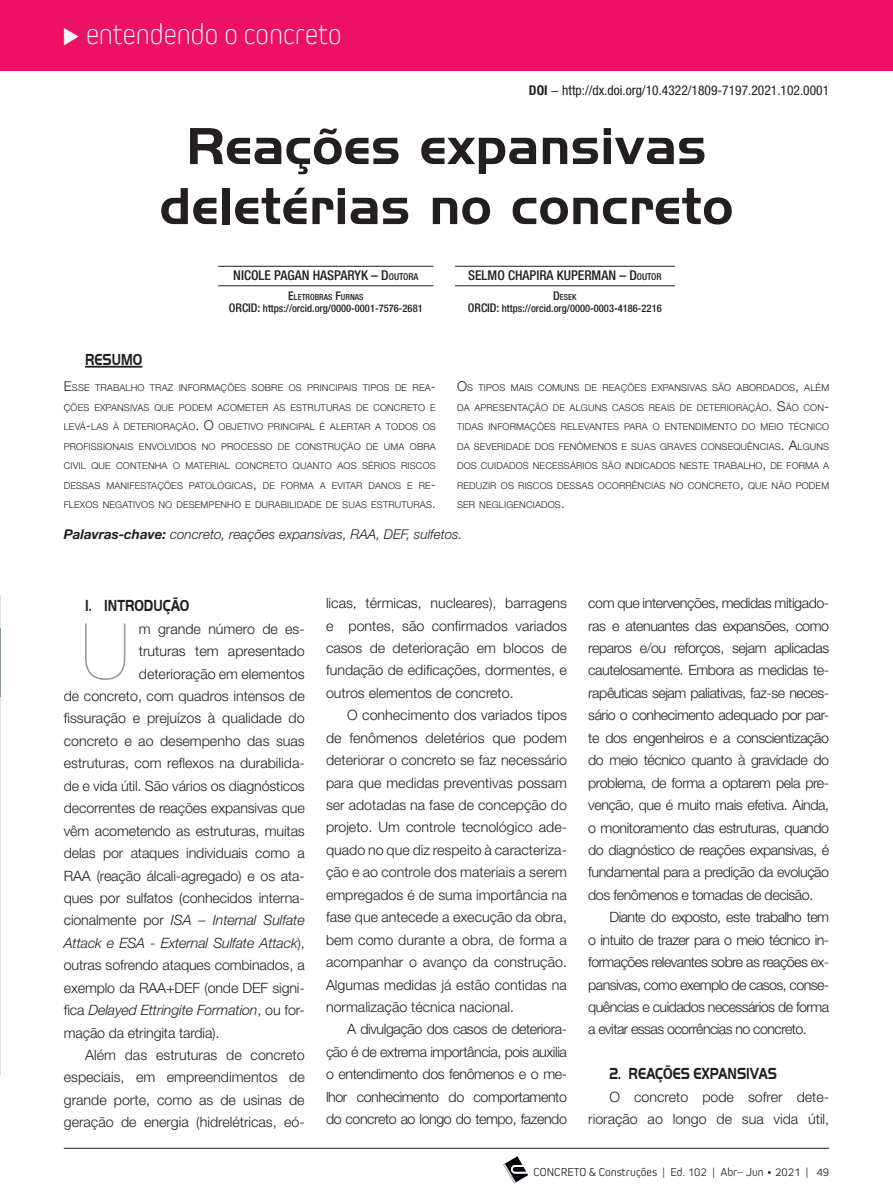
<style>
.page{position:relative;width:893px;height:1191px;background:#fff}
.page>*{position:absolute;margin:0;border:0;box-sizing:border-box;transform-origin:0 0}
.t1{font:200 77.1px "Helvetica Neue LT Std";color:#939598}
.t2{font:700 54px/60px "Handel Got D";color:#231f20;text-align:center}
.t3{font:200 30px "Kiro";color:#fff;scale:.95 1}
.t4{font:700 16.5px "Handel Got D";color:#231f20;scale:.8 1}
.t5{font:300 14.25px/22.5px "Helvetica Neue LT Std";letter-spacing:-.01em;color:#231f20;text-align:justify}
.t6{font:italic 300 14.25px "Helvetica Neue LT Std";letter-spacing:-.01em;color:#231f20}
.t7{font:italic 300 13.5px "Helvetica Neue LT Std";color:#231f20}
.t8{font:500 condensed 13.5px "Helvetica Neue LT Std";color:#231f20}
.t9{font:condensed 13.5px "Helvetica Neue LT Std";color:#231f20}
.t10{font:300 12px "Kiro";color:#231f20}
.t11{font:500 condensed 10.5px "Helvetica Neue LT Std";color:#231f20}
.t12{font:300 9.45px/19.5px "Helvetica Neue LT Std";letter-spacing:.015em;color:#231f20;text-align:justify}
.t13{font:500 condensed 8.4px "Helvetica Neue LT Std";color:#231f20}
.s1{font-weight:700}
.s2{font-style:inherit}
.s3{font-size:9.45px}
.s4{font-size:12px}
.s5{font-size:13.5px}
.s6{font-style:normal}
</style>
<div class="page">
<svg style="left:503px;top:1156px;width:25px;height:27px"></svg>
<hr style="left:64px;top:1148px;width:765px;height:1px;background:#231f20">
<hr style="left:0;top:596px;width:1px;height:595px;background:#dae2e7">
<hr style="left:0;top:628px;width:1px;height:69px;background:#8b98a0">
<hr style="left:0;top:1075px;width:1px;height:116px;background:#fff">
<div style="left:0;top:0;width:893px;height:70px;background:#ec1163"></div>
<hr style="left:218px;top:266px;width:216px;height:1px;background:#231f20">
<hr style="left:218px;top:285px;width:216px;height:1px;background:#231f20">
<hr style="left:455px;top:266px;width:220px;height:1px;background:#231f20">
<hr style="left:455px;top:285px;width:220px;height:1px;background:#231f20">
<hr style="left:85px;top:366px;width:57px;height:1px;background:#231f20">
<h3 class="t3" style="left:62px;top:17px;width:295px">◆ entendendo o concreto</h3>
<p class="t9" style="left:529px;top:82px;width:302px"><span class="s1">DOI</span> − http://dx.doi.org/10.4322/1809-7197.2021.102.0001</p>
<h2 class="t2" style="left:159px;top:117px;width:576px">Reações expansivas deletérias no concreto</h2>
<p class="t4" style="left:85px;top:350px;width:73px">RESUMO</p>
<p class="t8" style="left:233px;top:267px;width:187px">NICOLE PAGAN HASPARYK – <span class="s2">D</span><span class="s3">OUTORA</span></p>
<p class="t13" style="left:288px;top:291px;width:77px"><span class="s4">E</span>LETROBRAS <span class="s4">F</span>URNAS</p>
<p class="t11" style="left:229px;top:301px;width:195px"><span class="s4">ORCID:</span> https://orcid.org/0000-0001-7576-2681</p>
<p class="t8" style="left:468px;top:267px;width:195px">SELMO CHAPIRA KUPERMAN – <span class="s2">D</span><span class="s3">OUTOR</span></p>
<p class="t13" style="left:553px;top:291px;width:25px"><span class="s4">D</span>ESEK</p>
<p class="t11" style="left:468px;top:301px;width:195px"><span class="s4">ORCID:</span> https://orcid.org/0000-0003-4186-2216</p>
<p class="t12" style="left:64px;top:378px;width:374px"><span class="s5">E</span>SSE TRABALHO TRAZ INFORMAÇÕES SOBRE OS PRINCIPAIS TIPOS DE REA<span class="s5">-</span>ÇÕES EXPANSIVAS QUE PODEM ACOMETER AS ESTRUTURAS DE CONCRETO E LEVÁ<span class="s5">-</span>LAS À DETERIORAÇÃO<span class="s5">. O</span> OBJETIVO PRINCIPAL É ALERTAR A TODOS OS PROFISSIONAIS ENVOLVIDOS NO PROCESSO DE CONSTRUÇÃO DE UMA OBRA CIVIL QUE CONTENHA O MATERIAL CONCRETO QUANTO AOS SÉRIOS RISCOS DESSAS MANIFESTAÇÕES PATOLÓGICAS<span class="s5">,</span> DE FORMA A EVITAR DANOS E RE<span class="s5">-</span>FLEXOS NEGATIVOS NO DESEMPENHO E DURABILIDADE DE SUAS ESTRUTURAS<span class="s5">.</span></p>
<p class="t12" style="left:457px;top:378px;width:374px"><span class="s5">O</span>S TIPOS MAIS COMUNS DE REAÇÕES EXPANSIVAS SÃO ABORDADOS<span class="s5">,</span> ALÉM DA APRESENTAÇÃO DE ALGUNS CASOS REAIS DE DETERIORAÇÃO<span class="s5">. S</span>ÃO CON<span class="s5">-</span>TIDAS INFORMAÇÕES RELEVANTES PARA O ENTENDIMENTO DO MEIO TÉCNICO DA SEVERIDADE DOS FENÔMENOS E SUAS GRAVES CONSEQUÊNCIAS<span class="s5">. A</span>LGUNS DOS CUIDADOS NECESSÁRIOS SÃO INDICADOS NESTE TRABALHO<span class="s5">,</span> DE FORMA A REDUZIR OS RISCOS DESSAS OCORRÊNCIAS NO CONCRETO<span class="s5">,</span> QUE NÃO PODEM SER NEGLIGENCIADOS<span class="s5">.</span></p>
<p class="t7" style="left:64px;top:526px;width:400px"><span class="s1">Palavras-chave:</span> concreto, reações expansivas, RAA, DEF, sulfetos.</p>
<p class="t4" style="left:85px;top:596px;width:132px">1. INTRODUÇÃO</p>
<h1 class="t1" style="left:81px;top:607px;width:50px">U</h1>
<p class="t5" style="left:139px;top:617px;width:167px">m grande número de es-</p>
<p class="t5" style="left:139px;top:639px;width:167px">truturas tem apresentado</p>
<p class="t5" style="left:139px;top:662px;width:167px">deterioração em elementos</p>
<p class="t5" style="left:64px;top:684px;width:242px">de concreto, com quadros intensos de</p>
<p class="t5" style="left:64px;top:707px;width:242px">fissuração e prejuízos à qualidade do</p>
<p class="t5" style="left:64px;top:729px;width:242px">concreto e ao desempenho das suas</p>
<p class="t5" style="left:64px;top:751px;width:242px">estruturas, com reflexos na durabilida-</p>
<p class="t5" style="left:64px;top:774px;width:242px">de e vida útil. São vários os diagnósticos</p>
<p class="t5" style="left:64px;top:796px;width:242px">decorrentes de reações expansivas que</p>
<p class="t5" style="left:64px;top:819px;width:242px">vêm acometendo as estruturas, muitas</p>
<p class="t5" style="left:64px;top:841px;width:242px">delas por ataques individuais como a</p>
<p class="t5" style="left:64px;top:864px;width:242px">RAA (reação álcali-agregado) e os ata-</p>
<p class="t5" style="left:64px;top:886px;width:242px">ques por sulfatos (conhecidos interna-</p>
<p class="t6" style="left:64px;top:912px;width:242px"><span class="s6">cionalmente por</span> ISA – Internal Sulfate</p>
<p class="t6" style="left:64px;top:934px;width:242px">Attack e ESA - External Sulfate Attack<span class="s6">),</span></p>
<p class="t5" style="left:64px;top:953px;width:242px">outras sofrendo ataques combinados, a</p>
<p class="t5" style="left:64px;top:976px;width:242px">exemplo da RAA+DEF (onde DEF signi-</p>
<p class="t6" style="left:64px;top:1001px;width:242px"><span class="s6">fica</span> Delayed Ettringite Formation<span class="s6">, ou for-</span></p>
<p class="t5" style="left:64px;top:1021px;width:157px">mação da etringita tardia).</p>
<p class="t5" style="left:85px;top:1043px;width:221px">Além das estruturas de concreto</p>
<p class="t5" style="left:64px;top:1065px;width:242px">especiais, em empreendimentos de</p>
<p class="t5" style="left:64px;top:1088px;width:242px">grande porte, como as de usinas de</p>
<p class="t5" style="left:64px;top:1110px;width:242px">geração de energia (hidrelétricas, eó-</p>
<p class="t5" style="left:326px;top:591px;width:242px">licas, térmicas, nucleares), barragens e pontes, são confirmados variados casos de deterioração em blocos de fundação de edificações, dormentes, e outros elementos de concreto.</p>
<p class="t5" style="left:326px;top:703px;width:242px;text-indent:21px">O conhecimento dos variados tipos de fenômenos deletérios que podem deteriorar o concreto se faz necessário para que medidas preventivas possam ser adotadas na fase de concepção do projeto. Um controle tecnológico ade&shy;quado no que diz respeito à caracteriza&shy;ção e ao controle dos materiais a serem empregados é de suma importância na fase que antecede a execução da obra, bem como durante a obra, de forma a acompanhar o avanço da construção.<br>Algumas medidas já estão contidas na normalização técnica nacional.</p>
<p class="t5" style="left:326px;top:1017px;width:242px;text-indent:21px">A divulgação dos casos de deteriora&shy;ção é de extrema importância, pois auxilia o entendimento dos fenômenos e o me&shy;lhor conhecimento do comportamento do concreto ao longo do tempo, fazendo</p>
<p class="t5" style="left:588px;top:591px;width:242px">com que intervenções, medidas mitigado&shy;ras e atenuantes das expansões, como reparos e/ou reforços, sejam aplicadas cautelosamente. Embora as medidas te&shy;rapêuticas sejam paliativas, faz-se neces&shy;sário o conhecimento adequado por par&shy;te dos engenheiros e a conscientização do meio técnico quanto à gravidade do problema, de forma a optarem pela pre&shy;venção, que é muito mais efetiva. Ainda, o monitoramento das estruturas, quando do diagnóstico de reações expansivas, é fundamental para a predição da evolução dos fenômenos e tomadas de decisão.</p>
<p class="t5" style="left:588px;top:905px;width:242px;text-indent:21px">Diante do exposto, este trabalho tem o intuito de trazer para o meio técnico in&shy;formações relevantes sobre as reações ex&shy;pansivas, como exemplo de casos, conse&shy;quências e cuidados necessários de forma a evitar essas ocorrências no concreto.</p>
<p class="t4" style="left:609px;top:1064px;width:211px">2. REAÇÕES EXPANSIVAS</p>
<p class="t5" style="left:588px;top:1084px;width:242px;text-align:right">O concreto pode sofrer dete&shy;rioração ao longo de sua vida útil,</p>
<p class="t10" style="left:533px;top:1164px;width:297px">CONCRETO &amp; Construções | Ed. 102 | Abr– Jun • 2021 | 49</p>
</div>
